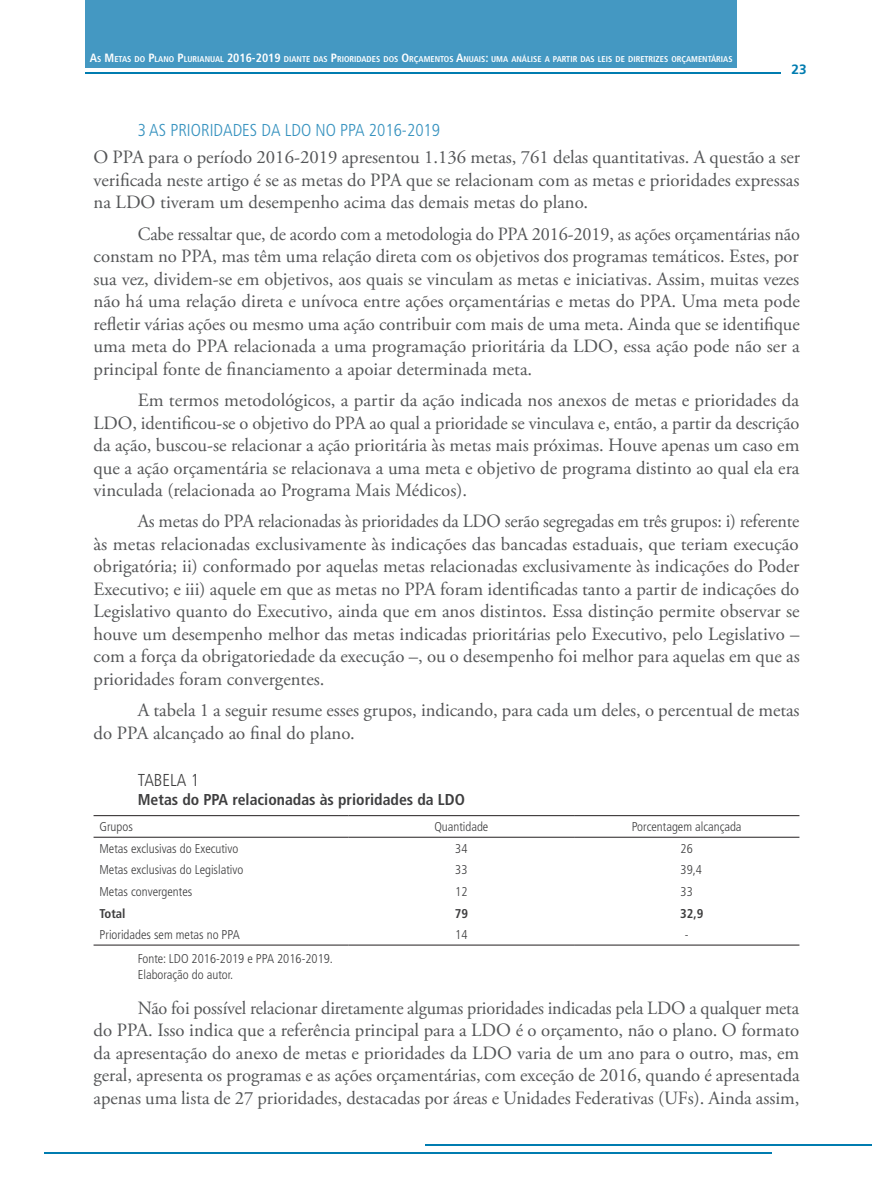
<style>
.page{position:relative;width:893px;height:1191px;background:#fff}
.page>*{position:absolute;margin:0;border:0;box-sizing:border-box;transform-origin:0 0}
.Paragrafo_Normal{font:18.75px/22.5px "Adobe Garamond Pro";color:#545557;text-align:justify}
.Paragrafo_sem_recuo{font:18.75px/22.5px "Adobe Garamond Pro";color:#545557;text-align:justify}
.t1{font:300 condensed 17.25px "Frutiger LT Pro";color:#3692bf}
.Tabela_ou_Grafico_Ti{font:300 condensed 17.25px "Frutiger LT Pro";color:#3e3e3f}
.Tabela_Sub_Titulo{font:700 condensed 15.75px "Frutiger LT Pro";color:#3e3e3f}
.t2{font:700 13.5px "Frutiger LT Pro";color:#007cb0}
.Tabela_miolo_esquerd{font:300 condensed 12.75px "Frutiger LT Pro";color:#3e3e3f}
.Tabela_miolo_centro{font:300 condensed 12.75px "Frutiger LT Pro";color:#3e3e3f}
.Tabela_Fonte{font:300 condensed 12.75px "Frutiger LT Pro";color:#3e3e3f}
.Tabela_fim{font:300 condensed 12.75px "Frutiger LT Pro";color:#3e3e3f}
.Tabela_miolo_centro-2{font:700 condensed 12.75px "Frutiger LT Pro";color:#3e3e3f}
.Tabela_miolo_esquerd-2{font:700 condensed 12.75px "Frutiger LT Pro";color:#3e3e3f}
.t3{font:700 condensed 8.4px "Frutiger LT Pro";color:#fff}
.s1{font-size:12px}
</style>
<div class="page">
<hr style="left:86px;top:72px;width:695px;height:2px;background:#007cb0">
<hr style="left:425px;top:1144px;width:447px;height:1px;background:#007cb0">
<hr style="left:44px;top:1152px;width:727px;height:1px;background:#007cb0">
<div style="left:86px;top:0;width:651px;height:67px;background:#4498c2"></div>
<hr style="left:94px;top:815px;width:255px;height:1px;background:#231f20">
<hr style="left:349px;top:815px;width:225px;height:1px;background:#231f20">
<hr style="left:574px;top:815px;width:225px;height:1px;background:#231f20">
<hr style="left:94px;top:837px;width:255px;height:1px;background:#231f20">
<hr style="left:349px;top:837px;width:225px;height:1px;background:#231f20">
<hr style="left:574px;top:837px;width:225px;height:1px;background:#231f20">
<hr style="left:94px;top:944px;width:255px;height:1px;background:#231f20">
<hr style="left:349px;top:944px;width:225px;height:1px;background:#231f20">
<hr style="left:574px;top:944px;width:225px;height:1px;background:#231f20">
<p class="t3" style="left:90px;top:54px;width:644px"><span class="s1">A</span>S <span class="s1">M</span>ETAS DO <span class="s1">P</span>LANO <span class="s1">P</span>LURIANUAL <span class="s1">2016-2019</span> DIANTE DAS <span class="s1">P</span>RIORIDADES DOS <span class="s1">O</span>RÇAM ENTOS <span class="s1">A</span>NUAIS<span class="s1">:</span> UMA ANÁLISE A PARTIR DAS LEIS DE DIRETRIZES ORÇAM ENTÁRIAS</p>
<p class="t2" style="left:791px;top:61px;width:17px">23</p>
<p class="t1" style="left:138px;top:120px;width:304px">3 AS PRIORIDADES DA LDO NO PPA 2016-2019</p>
<p class="Paragrafo_sem_recuo" style="left:94px;top:147px;width:708px">O PPA para o período 2016-2019 apresentou 1.136 metas, 761 delas quantitativas. A questão a ser verificada neste artigo é se as metas do PPA que se relacionam com as metas e prioridades expressas na LDO tiveram um desempenho acima das demais metas do plano.</p>
<p class="Paragrafo_Normal" style="left:94px;top:223px;width:708px;text-indent:44px">Cabe ressaltar que, de acordo com a metodologia do PPA 2016-2019, as ações orçamentárias não constam no PPA, mas têm uma relação direta com os objetivos dos programas temáticos. Estes, por sua vez, dividem-se em objetivos, aos quais se vinculam as metas e iniciativas. Assim, muitas vezes não há uma relação direta e unívoca entre ações orçamentárias e metas do PPA. Uma meta pode refletir várias ações ou mesmo uma ação contribuir com mais de uma meta. Ainda que se identifique uma meta do PPA relacionada a uma programação prioritária da LDO, essa ação pode não ser a principal fonte de financiamento a apoiar determinada meta.</p>
<p class="Paragrafo_Normal" style="left:94px;top:389px;width:707px;text-indent:44px">Em termos metodológicos, a partir da ação indicada nos anexos de metas e prioridades da LDO, identificou-se o objetivo do PPA ao qual a prioridade se vinculava e, então, a partir da descrição da ação, buscou-se relacionar a ação prioritária às metas mais próximas. Houve apenas um caso em que a ação orçamentária se relacionava a uma meta e objetivo de programa distinto ao qual ela era vinculada (relacionada ao Programa Mais Médicos).</p>
<p class="Paragrafo_Normal" style="left:94px;top:511px;width:708px;text-indent:44px">As metas do PPA relacionadas às prioridades da LDO serão segregadas em três grupos: i) referente às metas relacionadas exclusivamente às indicações das bancadas estaduais, que teriam execução obrigatória; ii) conformado por aquelas metas relacionadas exclusivamente às indicações do Poder Executivo; e iii) aquele em que as metas no PPA foram identificadas tanto a partir de indicações do Legislativo quanto do Executivo, ainda que em anos distintos. Essa distinção permite observar se houve um desempenho melhor das metas indicadas prioritárias pelo Executivo, pelo Legislativo – com a força da obrigatoriedade da execução –, ou o desempenho foi melhor para aquelas em que as prioridades foram convergentes.</p>
<p class="Paragrafo_Normal" style="left:94px;top:700px;width:708px;text-indent:44px">A tabela 1 a seguir resume esses grupos, indicando, para cada um deles, o percentual de metas do PPA alcançado ao final do plano.</p>
<p class="Tabela_ou_Grafico_Ti" style="left:138px;top:770px;width:63px">TABELA 1</p>
<p class="Tabela_Sub_Titulo" style="left:138px;top:790px;width:329px">Metas do PPA relacionadas às prioridades da LDO</p>
<p class="Tabela_miolo_esquerd" style="left:100px;top:819px;width:35px">Grupos</p>
<p class="Tabela_miolo_centro" style="left:434px;top:819px;width:56px">Quantidade</p>
<p class="Tabela_miolo_centro" style="left:632px;top:819px;width:111px">Porcentagem alcançada</p>
<p class="Tabela_miolo_esquerd" style="left:100px;top:841px;width:140px">Metas exclusivas do Executivo</p>
<p class="Tabela_miolo_centro" style="left:455px;top:841px;width:14px">34</p>
<p class="Tabela_miolo_centro" style="left:681px;top:841px;width:14px">26</p>
<p class="Tabela_miolo_esquerd" style="left:100px;top:862px;width:145px">Metas exclusivas do Legislativo</p>
<p class="Tabela_miolo_centro" style="left:455px;top:862px;width:14px">33</p>
<p class="Tabela_miolo_centro" style="left:681px;top:862px;width:23px">39,4</p>
<p class="Tabela_miolo_esquerd" style="left:100px;top:884px;width:94px">Metas convergentes</p>
<p class="Tabela_miolo_centro" style="left:455px;top:884px;width:14px">12</p>
<p class="Tabela_miolo_centro" style="left:681px;top:884px;width:14px">33</p>
<p class="Tabela_miolo_esquerd-2" style="left:100px;top:905px;width:28px">Total</p>
<p class="Tabela_miolo_centro-2" style="left:455px;top:905px;width:15px">79</p>
<p class="Tabela_miolo_centro-2" style="left:680px;top:905px;width:25px">32,9</p>
<p class="Tabela_miolo_esquerd" style="left:100px;top:927px;width:142px">Prioridades sem metas no PPA</p>
<p class="Tabela_miolo_centro" style="left:455px;top:927px;width:14px">14</p>
<p class="Tabela_miolo_centro" style="left:685px;top:927px;width:5px">-</p>
<p class="Tabela_Fonte" style="left:138px;top:951px;width:197px">Fonte: LDO 2016-2019 e PPA 2016-2019.</p>
<p class="Tabela_fim" style="left:138px;top:966px;width:97px">Elaboração do autor.</p>
<p class="Paragrafo_Normal" style="left:94px;top:997px;width:708px;text-indent:44px">Não foi possível relacionar diretamente algumas prioridades indicadas pela LDO a qualquer meta do PPA. Isso indica que a referência principal para a LDO é o orçamento, não o plano. O formato da apresentação do anexo de metas e prioridades da LDO varia de um ano para o outro, mas, em geral, apresenta os programas e as ações orçamentárias, com exceção de 2016, quando é apresentada apenas uma lista de 27 prioridades, destacadas por áreas e Unidades Federativas (UFs). Ainda assim,</p>
</div>
